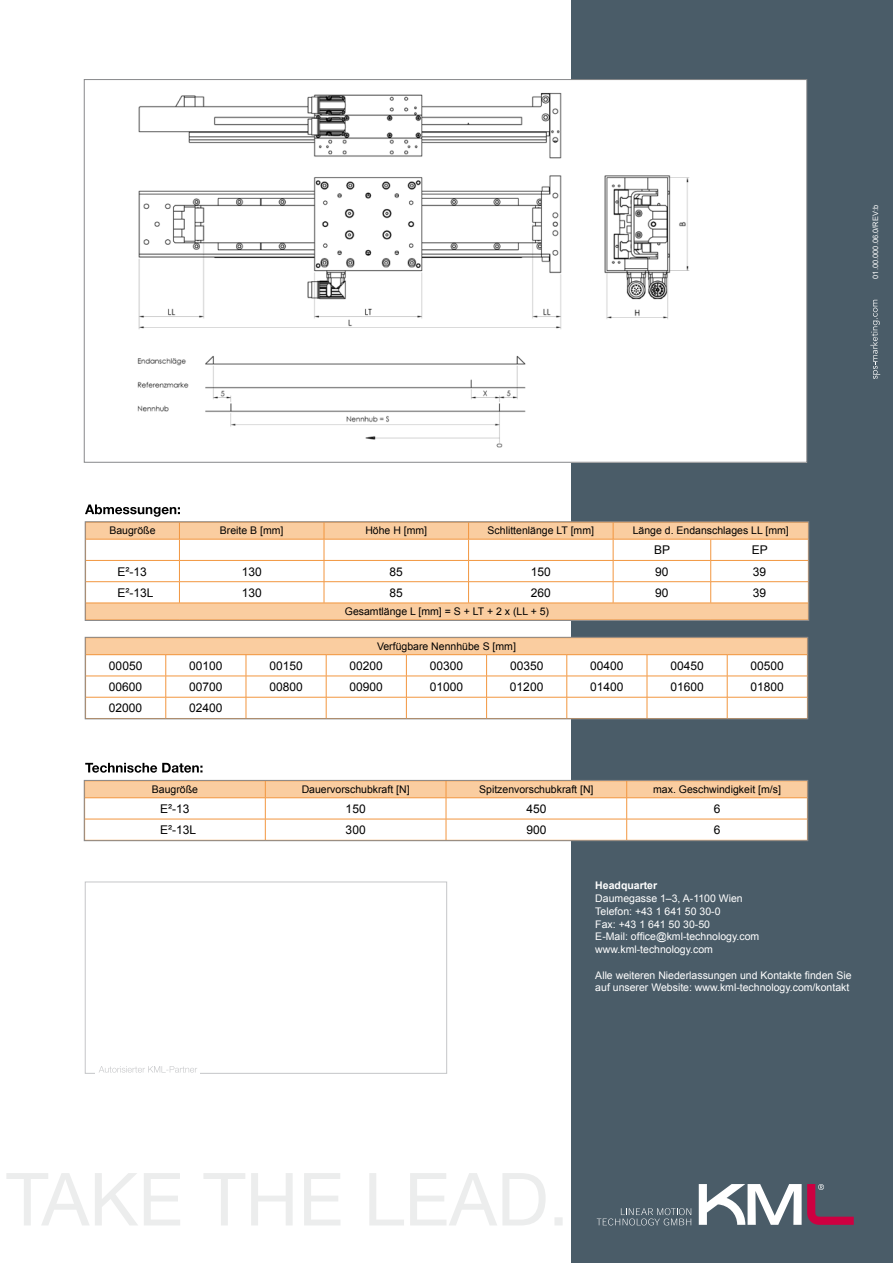
<style>
.page{position:relative;width:893px;height:1263px;background:#fff}
.page>*{position:absolute;margin:0;border:0;box-sizing:border-box;transform-origin:0 0}
.t1{font:12px "Arial";color:#000}
.t2{font:10.5px/12.8px "Arial";color:#fff}
.t3{font:10.5px "Arial";color:#000}
.t4{font:700 10.5px "Arial";color:#fff}
.t5{font:7.5px "Arial";color:#fff}
</style>
<div class="page">
<div style="left:571px;top:0;width:322px;height:1263px;background:#4a5c68"></div>
<svg style="left:85px;top:763px;width:117px;height:10px"></svg>
<svg style="left:180px;top:524px;width:627px;height:95px"></svg>
<hr style="left:179px;top:539px;width:145px;height:1px;background:#f2963f">
<hr style="left:324px;top:539px;width:145px;height:1px;background:#f2963f">
<hr style="left:469px;top:539px;width:144px;height:1px;background:#f2963f">
<hr style="left:613px;top:539px;width:98px;height:1px;background:#f2963f">
<hr style="left:711px;top:539px;width:98px;height:1px;background:#f2963f">
<hr style="left:179px;top:560px;width:145px;height:1px;background:#f2963f">
<hr style="left:324px;top:560px;width:145px;height:1px;background:#f2963f">
<hr style="left:469px;top:560px;width:144px;height:1px;background:#f2963f">
<hr style="left:613px;top:560px;width:98px;height:1px;background:#f2963f">
<hr style="left:711px;top:560px;width:98px;height:1px;background:#f2963f">
<hr style="left:179px;top:581px;width:145px;height:1px;background:#f2963f">
<hr style="left:324px;top:581px;width:145px;height:1px;background:#f2963f">
<svg style="left:324px;top:524px;width:1px;height:79px"></svg>
<hr style="left:469px;top:581px;width:144px;height:1px;background:#f2963f">
<svg style="left:468px;top:524px;width:1px;height:79px"></svg>
<hr style="left:613px;top:581px;width:98px;height:1px;background:#f2963f">
<svg style="left:613px;top:524px;width:1px;height:79px"></svg>
<hr style="left:711px;top:581px;width:98px;height:1px;background:#f2963f">
<svg style="left:710px;top:539px;width:1px;height:64px"></svg>
<svg style="left:85px;top:504px;width:95px;height:115px"></svg>
<hr style="left:85px;top:603px;width:94px;height:1px;background:#f2963f">
<hr style="left:179px;top:603px;width:145px;height:1px;background:#f2963f">
<hr style="left:324px;top:603px;width:145px;height:1px;background:#f2963f">
<hr style="left:469px;top:603px;width:144px;height:1px;background:#f2963f">
<hr style="left:613px;top:603px;width:98px;height:1px;background:#f2963f">
<hr style="left:711px;top:603px;width:98px;height:1px;background:#f2963f">
<div style="left:85px;top:522px;width:724px;height:99px;border:1px solid #87888a"></div>
<svg style="left:86px;top:782px;width:720px;height:57px"></svg>
<div style="left:84px;top:780px;width:724px;height:61px;border:1px solid #87888a"></div>
<div style="left:85px;top:637px;width:723px;height:82px;background:#fff"></div>
<div style="left:86px;top:638px;width:721px;height:17px;background:#facda0"></div>
<hr style="left:85px;top:654px;width:81px;height:1px;background:#f2963f">
<hr style="left:166px;top:654px;width:80px;height:1px;background:#f2963f">
<hr style="left:166px;top:676px;width:80px;height:1px;background:#f2963f">
<hr style="left:246px;top:676px;width:80px;height:1px;background:#f2963f">
<hr style="left:326px;top:676px;width:80px;height:1px;background:#f2963f">
<hr style="left:406px;top:676px;width:81px;height:1px;background:#f2963f">
<hr style="left:487px;top:676px;width:80px;height:1px;background:#f2963f">
<hr style="left:567px;top:676px;width:80px;height:1px;background:#f2963f">
<hr style="left:647px;top:676px;width:80px;height:1px;background:#f2963f">
<hr style="left:727px;top:676px;width:81px;height:1px;background:#f2963f">
<hr style="left:166px;top:697px;width:80px;height:1px;background:#f2963f">
<hr style="left:246px;top:697px;width:80px;height:1px;background:#f2963f">
<svg style="left:246px;top:655px;width:1px;height:62px"></svg>
<hr style="left:326px;top:697px;width:80px;height:1px;background:#f2963f">
<svg style="left:326px;top:655px;width:1px;height:62px"></svg>
<hr style="left:406px;top:697px;width:81px;height:1px;background:#f2963f">
<svg style="left:406px;top:655px;width:1px;height:62px"></svg>
<hr style="left:487px;top:697px;width:80px;height:1px;background:#f2963f">
<svg style="left:486px;top:655px;width:1px;height:62px"></svg>
<hr style="left:567px;top:697px;width:80px;height:1px;background:#f2963f">
<svg style="left:566px;top:655px;width:1px;height:62px"></svg>
<hr style="left:647px;top:697px;width:80px;height:1px;background:#f2963f">
<svg style="left:647px;top:655px;width:1px;height:62px"></svg>
<hr style="left:727px;top:697px;width:81px;height:1px;background:#f2963f">
<svg style="left:727px;top:655px;width:1px;height:62px"></svg>
<hr style="left:246px;top:654px;width:80px;height:1px;background:#f2963f">
<hr style="left:326px;top:654px;width:80px;height:1px;background:#f2963f">
<hr style="left:406px;top:654px;width:81px;height:1px;background:#f2963f">
<hr style="left:487px;top:654px;width:80px;height:1px;background:#f2963f">
<hr style="left:567px;top:654px;width:80px;height:1px;background:#f2963f">
<hr style="left:647px;top:654px;width:80px;height:1px;background:#f2963f">
<hr style="left:727px;top:654px;width:81px;height:1px;background:#f2963f">
<hr style="left:85px;top:676px;width:81px;height:1px;background:#f2963f">
<hr style="left:85px;top:697px;width:81px;height:1px;background:#f2963f">
<svg style="left:166px;top:655px;width:1px;height:62px"></svg>
<div style="left:85px;top:637px;width:723px;height:82px;border:1px solid #87888a"></div>
<svg style="left:870px;top:300px;width:10px;height:79px"></svg>
<div style="left:84px;top:80px;width:723px;height:382px;background:#fff"></div>
<img style="left:137px;top:92px;width:553px;height:356px">
<div style="left:85px;top:882px;width:362px;height:191px;background:#fff;border:1px solid #c5c6c8"></div>
<div style="left:96px;top:1066px;width:104px;height:9px;background:#fff"></div>
<svg style="left:99px;top:1066px;width:98px;height:7px"></svg>
<svg style="left:699px;top:1184px;width:155px;height:41px"></svg>
<svg style="left:597px;top:1208px;width:94px;height:17px"></svg>
<svg style="left:6px;top:1173px;width:557px;height:52px"></svg>
<p class="t5" style="left:870px;top:279px;width:75px;rotate:-90deg">01.00.000.06.0/REV:b</p>
<p class="t3" style="left:109px;top:523px;width:48px">Baugröße</p>
<p class="t3" style="left:220px;top:523px;width:65px">Breite B [mm]</p>
<p class="t3" style="left:365px;top:523px;width:63px">Höhe H [mm]</p>
<p class="t3" style="left:488px;top:523px;width:108px">Schlittenlänge LT [mm]</p>
<p class="t3" style="left:633px;top:523px;width:158px">Länge d. Endanschlages LL [mm]</p>
<p class="t1" style="left:654px;top:542px;width:18px">BP</p>
<p class="t1" style="left:752px;top:542px;width:18px">EP</p>
<p class="t1" style="left:117px;top:563px;width:31px">E²-13</p>
<p class="t1" style="left:242px;top:563px;width:22px">130</p>
<p class="t1" style="left:390px;top:563px;width:15px">85</p>
<p class="t1" style="left:531px;top:563px;width:22px">150</p>
<p class="t1" style="left:655px;top:563px;width:15px">90</p>
<p class="t1" style="left:753px;top:563px;width:15px">39</p>
<p class="t1" style="left:117px;top:585px;width:38px">E²-13L</p>
<p class="t1" style="left:242px;top:585px;width:22px">130</p>
<p class="t1" style="left:390px;top:585px;width:15px">85</p>
<p class="t1" style="left:531px;top:585px;width:22px">260</p>
<p class="t1" style="left:655px;top:585px;width:15px">90</p>
<p class="t1" style="left:753px;top:585px;width:15px">39</p>
<p class="t3" style="left:345px;top:604px;width:206px">Gesamtlänge L [mm] = S + LT + 2 x (LL + 5)</p>
<p class="t3" style="left:377px;top:639px;width:140px">Verfügbare Nennhübe S [mm]</p>
<p class="t1" style="left:109px;top:658px;width:35px">00050</p>
<p class="t1" style="left:189px;top:658px;width:35px">00100</p>
<p class="t1" style="left:269px;top:658px;width:35px">00150</p>
<p class="t1" style="left:350px;top:658px;width:35px">00200</p>
<p class="t1" style="left:430px;top:658px;width:35px">00300</p>
<p class="t1" style="left:510px;top:658px;width:35px">00350</p>
<p class="t1" style="left:590px;top:658px;width:35px">00400</p>
<p class="t1" style="left:670px;top:658px;width:35px">00450</p>
<p class="t1" style="left:751px;top:658px;width:35px">00500</p>
<p class="t1" style="left:109px;top:679px;width:35px">00600</p>
<p class="t1" style="left:189px;top:679px;width:35px">00700</p>
<p class="t1" style="left:269px;top:679px;width:35px">00800</p>
<p class="t1" style="left:350px;top:679px;width:35px">00900</p>
<p class="t1" style="left:430px;top:679px;width:35px">01000</p>
<p class="t1" style="left:510px;top:679px;width:35px">01200</p>
<p class="t1" style="left:590px;top:679px;width:35px">01400</p>
<p class="t1" style="left:670px;top:679px;width:35px">01600</p>
<p class="t1" style="left:751px;top:679px;width:35px">01800</p>
<p class="t1" style="left:109px;top:700px;width:35px">02000</p>
<p class="t1" style="left:189px;top:700px;width:35px">02400</p>
<p class="t3" style="left:152px;top:782px;width:48px">Baugröße</p>
<p class="t3" style="left:302px;top:782px;width:109px">Dauervorschubkraft [N]</p>
<p class="t3" style="left:479px;top:782px;width:116px">Spitzenvorschubkraft [N]</p>
<p class="t3" style="left:653px;top:782px;width:129px">max. Geschwindigkeit [m/s]</p>
<p class="t1" style="left:160px;top:801px;width:31px">E²-13</p>
<p class="t1" style="left:346px;top:801px;width:22px">150</p>
<p class="t1" style="left:526px;top:801px;width:22px">450</p>
<p class="t1" style="left:714px;top:801px;width:8px">6</p>
<p class="t1" style="left:160px;top:822px;width:38px">E²-13L</p>
<p class="t1" style="left:346px;top:822px;width:22px">300</p>
<p class="t1" style="left:526px;top:822px;width:22px">900</p>
<p class="t1" style="left:714px;top:822px;width:8px">6</p>
<p class="t4" style="left:595px;top:879px;width:63px">Headquarter</p>
<p class="t2" style="left:595px;top:892px;width:165px">Daumegasse 1–3, A-1100 Wien<br>Telefon: +43 1 641 50 30-0<br>Fax: +43 1 641 50 30-50<br>E-Mail: office@kml-technology.com www.kml-technology.com</p>
<p class="t2" style="left:595px;top:969px;width:258px">Alle weiteren Niederlassungen und Kontakte finden Sie auf unserer Website: www.kml-technology.com/kontakt</p>
</div>
